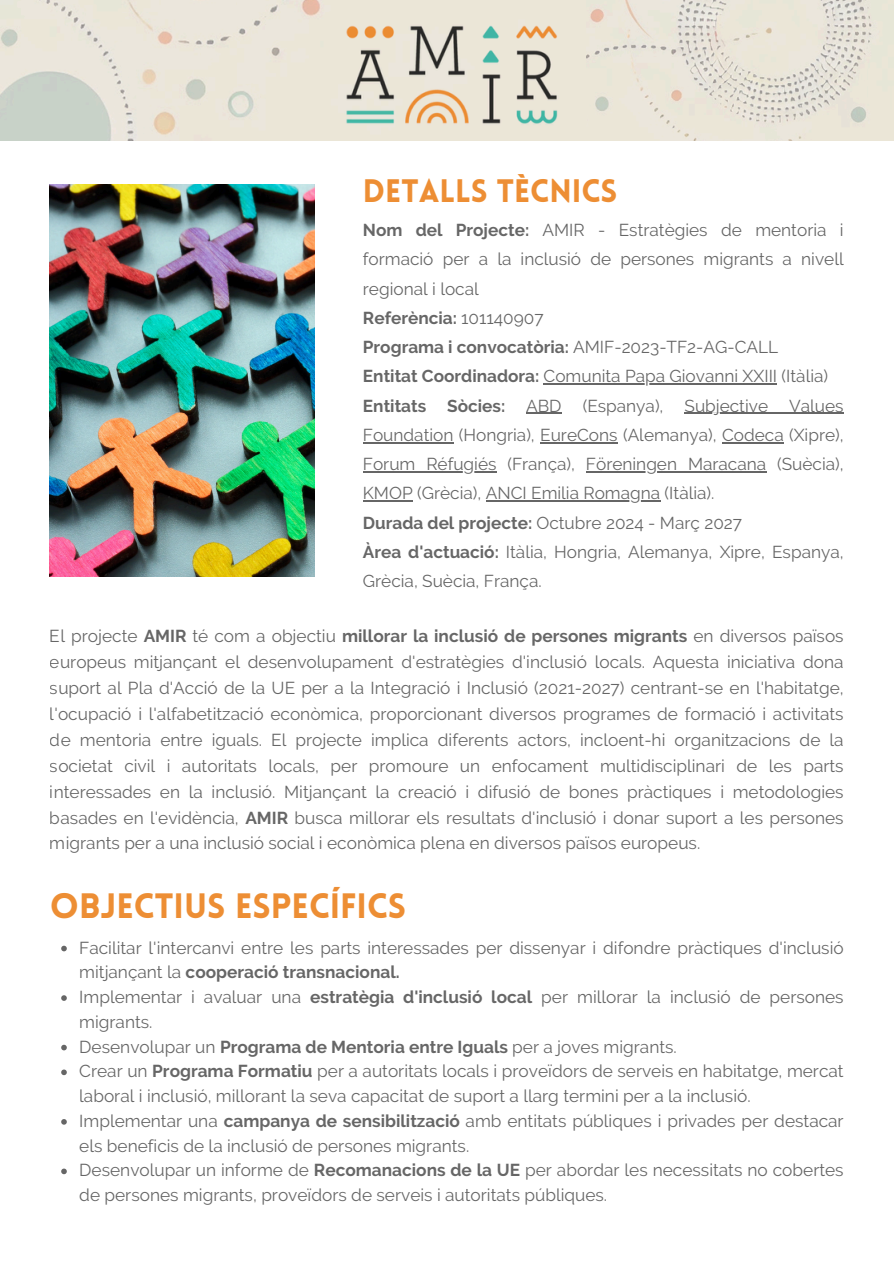
<style>
.page{position:relative;width:894px;height:1264px;background:#fff}
.page>*{position:absolute;margin:0;border:0;box-sizing:border-box;transform-origin:0 0}
.t1{font:900 34.5px "Lovelo";color:#ed8e34}
.t2{font:900 31.8px "Lovelo";color:#ed8e34}
.t3{font:17.25px/29.2px "Raleway";color:#000}
.s1{font-weight:700}
</style>
<div class="page">
<img style="left:50px;top:184px;width:264px;height:393px">
<img style="left:585px;top:0;width:308px;height:141px">
<img style="left:0;top:0;width:585px;height:141px">
<hr style="left:543px;top:383px;width:234px;height:1px;background:#000">
<hr style="left:526px;top:413px;width:35px;height:1px;background:#000">
<hr style="left:684px;top:413px;width:159px;height:1px;background:#000">
<hr style="left:363px;top:442px;width:90px;height:1px;background:#000">
<hr style="left:540px;top:442px;width:77px;height:1px;background:#000">
<hr style="left:721px;top:442px;width:62px;height:1px;background:#000">
<hr style="left:363px;top:471px;width:133px;height:1px;background:#000">
<hr style="left:585px;top:471px;width:181px;height:1px;background:#000">
<hr style="left:363px;top:500px;width:49px;height:1px;background:#000">
<hr style="left:485px;top:500px;width:175px;height:1px;background:#000">
<svg style="left:61px;top:945px;width:6px;height:6px"></svg>
<svg style="left:61px;top:995px;width:6px;height:5px"></svg>
<svg style="left:61px;top:1044px;width:6px;height:6px"></svg>
<svg style="left:61px;top:1069px;width:6px;height:6px"></svg>
<svg style="left:61px;top:1119px;width:6px;height:5px"></svg>
<svg style="left:61px;top:1168px;width:6px;height:6px"></svg>
<p class="t2" style="left:363px;top:178px;width:256px">DETALLS TÈCNICS</p>
<p class="t3" style="left:363px;top:215px;width:482px"><span class="s1">Nom del Projecte:</span> AMIR - Estratègies de mentoria i formació per a la inclusió de persones migrants a nivell regional i local<br><span class="s1">Referència:</span> 101140907<br><span class="s1">Programa i convocatòria:</span> AMIF-2023-TF2-AG-CALL<br><span class="s1">Entitat Coordinadora:</span> Comunita Papa Giovanni XXIII (Itàlia)<br><span class="s1">Entitats Sòcies:</span> ABD (Espanya), Subjective Values Foundation (Hongria), EureCons (Alemanya), Codeca (Xipre), Forum Réfugiés (França), Föreningen Maracana (Suècia), KMOP (Grècia), ANCI Emilia Romagna (Itàlia).<br><span class="s1">Durada del projecte:</span> Octubre 2024 - Març 2027<br><span class="s1">Àrea d'actuació:</span> Itàlia, Hongria, Alemanya, Xipre, Espanya, Grècia, Suècia, França.</p>
<p class="t3" style="left:50px;top:623px;width:795px;line-height:25.8px;text-align:justify">El projecte <span class="s1">AMIR</span> té com a objectiu <span class="s1">millorar la inclusió de persones migrants</span> en diversos països europeus mitjançant el desenvolupament d'estratègies d'inclusió locals. Aquesta iniciativa dona suport al Pla d'Acció de la UE per a la Integració i Inclusió (2021-2027) centrant-se en l'habitatge, l'ocupació i l'alfabetització econòmica, proporcionant diversos programes de formació i activitats de mentoria entre iguals. El projecte implica diferents actors, incloent-hi organitzacions de la societat civil i autoritats locals, per promoure un enfocament multidisciplinari de les parts interessades en la inclusió. Mitjançant la creació i difusió de bones pràctiques i metodologies basades en l'evidència, <span class="s1">AMIR</span> busca millorar els resultats d'inclusió i donar suport a les persones migrants per a una inclusió social i econòmica plena en diversos països europeus.</p>
<p class="t1" style="left:50px;top:892px;width:357px">OBJECTIUS ESPECÍFICS</p>
<p class="t3" style="left:79px;top:935px;width:765px;line-height:24.8px">Facilitar l'intercanvi entre les parts interessades per dissenyar i difondre pràctiques d'inclusió mitjançant la <span class="s1">cooperació transnacional.<br></span>Implementar i avaluar una <span class="s1">estratègia d'inclusió local</span> per millorar la inclusió de persones migrants.<br>Desenvolupar un <span class="s1">Programa de Mentoria entre Iguals</span> per a joves migrants.<br>Crear un <span class="s1">Programa Formatiu</span> per a autoritats locals i proveïdors de serveis en habitatge, mercat laboral i inclusió, millorant la seva capacitat de suport a llarg termini per a la inclusió.<br>Implementar una <span class="s1">campanya de sensibilització</span> amb entitats públiques i privades per destacar els beneficis de la inclusió de persones migrants.<br>Desenvolupar un informe de <span class="s1">Recomanacions de la UE</span> per abordar les necessitats no cobertes de persones migrants, proveïdors de serveis i autoritats públiques.</p>
</div>
